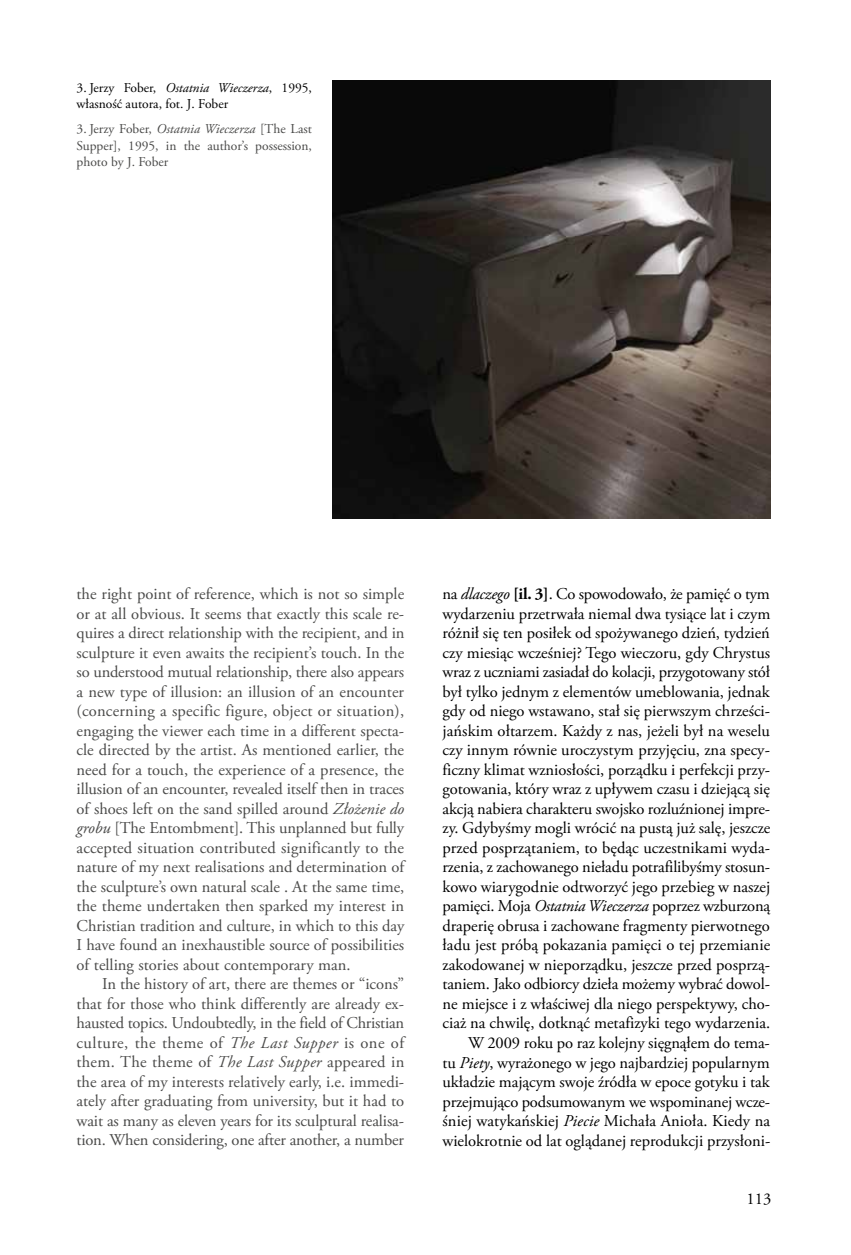
<style>
.page{position:relative;width:851px;height:1255px;background:#fff}
.page>*{position:absolute;margin:0;border:0;box-sizing:border-box;transform-origin:0 0}
.t1{font:16.5px/19.5px "Adobe Garamond Pro";color:#000;text-align:right}
.t2{font:16.5px/19.5px "Adobe Garamond Pro";letter-spacing:-.005em;color:#4a4a49;text-align:justify}
.t3{font:13.5px/16.5px "Adobe Garamond Pro";color:#4a4a49;text-align:justify}
.t4{font:13.5px/16.5px "Adobe Garamond Pro";color:#000}
.s1{font-style:italic}
.s2{font-weight:700}
</style>
<div class="page">
<img style="left:332px;top:81px;width:438px;height:437px">
<p class="t4" style="left:77px;top:80px;width:237px">3. Jerzy Fober, <span class="s1">Ostatnia Wieczerza</span>, 1995, własność autora, fot. J. Fober</p>
<p class="t3" style="left:77px;top:121px;width:237px">3. Jerzy Fober, <span class="s1">Ostatnia Wieczerza</span> [The Last Supper], 1995, in the author’s possession, photo by J. Fober</p>
<p class="t2" style="left:77px;top:584px;width:329px">the right point of reference, which is not so simple or at all obvious. It seems that exactly this scale re&shy;quires a direct relationship with the recipient, and in sculpture it even awaits the recipient’s touch. In the so understood mutual relationship, there also appears a new type of illusion: an illusion of an encounter (concerning a specific figure, object or situation), engaging the viewer each time in a different specta&shy;cle directed by the artist. As mentioned earlier, the need for a touch, the experience of a presence, the illusion of an encounter, revealed itself then in traces of shoes left on the sand spilled around <span class="s1">Złożenie do grobu</span> [The Entombment]. This unplanned but fully accepted situation contributed significantly to the nature of my next realisations and determination of the sculpture’s own natural scale . At the same time, the theme undertaken then sparked my interest in Christian tradition and culture, in which to this day I have found an inexhaustible source of possibilities of telling stories about contemporary man.</p>
<p class="t2" style="left:77px;top:974px;width:329px;text-indent:26px">In the history of art, there are themes or “icons” that for those who think differently are already ex&shy;hausted topics. Undoubtedly, in the field of Christian culture, the theme of <span class="s1">The Last Supper</span> is one of them. The theme of <span class="s1">The Last Supper</span> appeared in the area of my interests relatively early, i.e. immedi&shy;ately after graduating from university, but it had to wait as many as eleven years for its sculptural realisa&shy;tion. When considering, one after another, a number</p>
<p class="t1" style="left:442px;top:584px;width:329px">na <span class="s1">dlaczego</span> <span class="s2">[il. 3]</span>. Co spowodowało, że pamięć o tym wydarzeniu przetrwała niemal dwa tysiące lat i czym różnił się ten posiłek od spożywanego dzień, tydzień czy miesiąc wcześniej? Tego wieczoru, gdy Chrystus wraz z uczniami zasiadał do kolacji, przygotowany stół był tylko jednym z elementów umeblowania, jednak gdy od niego wstawano, stał się pierwszym chrześci&shy;jańskim ołtarzem. Każdy z nas, jeżeli był na weselu czy innym równie uroczystym przyjęciu, zna specy&shy;ficzny klimat wzniosłości, porządku i perfekcji przy&shy;gotowania, który wraz z upływem czasu i dziejącą się akcją nabiera charakteru swojsko rozluźnionej impre&shy;zy. Gdybyśmy mogli wrócić na pustą już salę, jeszcze przed posprzątaniem, to będąc uczestnikami wyda&shy;rzenia, z zachowanego nieładu potrafilibyśmy stosun&shy;kowo wiarygodnie odtworzyć jego przebieg w naszej pamięci. Moja <span class="s1">Ostatnia Wieczerza</span> poprzez wzburzoną draperię obrusa i zachowane fragmenty pierwotnego ładu jest próbą pokazania pamięci o tej przemianie zakodowanej w nieporządku, jeszcze przed posprzą&shy;taniem. Jako odbiorcy dzieła możemy wybrać dowol&shy;ne miejsce i z właściwej dla niego perspektywy, cho&shy;ciaż na chwilę, dotknąć metafizyki tego wydarzenia.<br>W 2009 roku po raz kolejny sięgnąłem do tema-<br>tu <span class="s1">Piety</span>, wyrażonego w jego najbardziej popularnym układzie mającym swoje źródła w epoce gotyku i tak przejmująco podsumowanym we wspominanej wcze&shy;śniej watykańskiej <span class="s1">Piecie</span> Michała Anioła. Kiedy na wielokrotnie od lat oglądanej reprodukcji przysłoni-</p>
<p class="t1" style="left:746px;top:1189px;width:26px">113</p>
</div>
